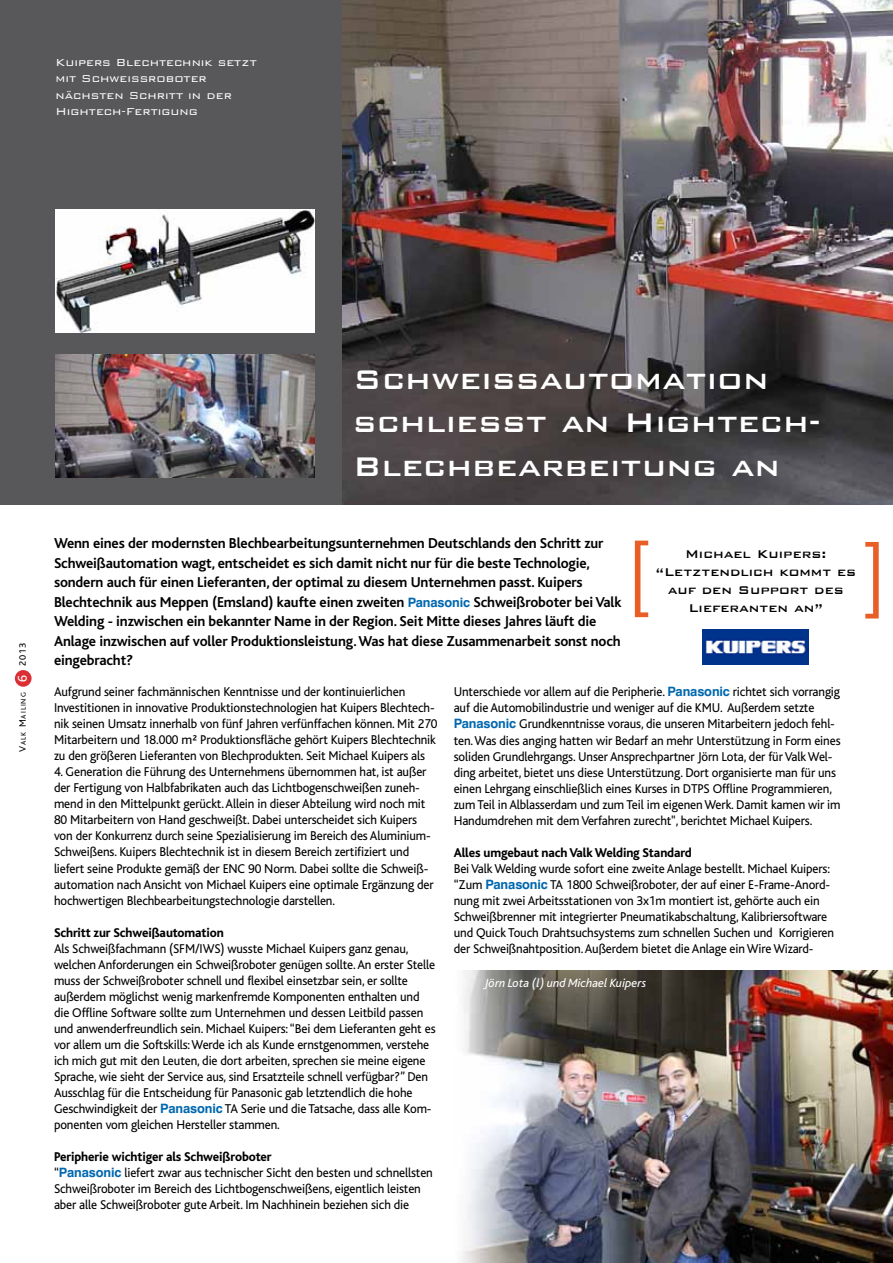
<style>
.page{position:relative;width:893px;height:1263px;background:#fff}
.page>*{position:absolute;margin:0;border:0;box-sizing:border-box;transform-origin:0 0}
.t1{font:500 36px/43.2px "Bank Gothic";color:#fff}
.t2{font:700 15px/19.5px "Kl Bliss";letter-spacing:-.01em;color:#000}
.t3{font:500 15px/18px "Bank Gothic";color:#000;text-align:center}
.t4{font:300 13.5px/16.2px "Bank Gothic";color:#fff}
.t5{font:13.35px/16px "Kl Bliss";letter-spacing:-.01em;color:#000;scale:.96 1}
.t6{font:800 13.35px "Kl Bliss";letter-spacing:-.01em;color:#000;scale:.96 1}
.t7{font:13.35px "Kl Bliss";color:#fff}
.t8{font:italic 12.45px "Kl Bliss";color:#fff}
.t9{font:9.75px "Kl Bliss";color:#000}
.t10{font:7.35px "Kl Bliss";letter-spacing:.135em;color:#000}
.s1{font-size:9.75px}
.s2{font-family:"Swiss 721 BT";font-size:12.9px;color:#0068ae}
.s3{font-family:"Swiss 721 BT";font-weight:700;font-size:12.9px;color:#0068ae}
.s4{font-weight:800}
</style>
<div class="page">
<div style="left:15px;top:670px;width:17px;height:17px;background:#db2f36;border-radius:50%"></div>
<div style="left:0;top:0;width:893px;height:505px;background:#58585a"></div>
<svg style="left:635px;top:541px;width:13px;height:76px"></svg>
<svg style="left:865px;top:542px;width:14px;height:76px"></svg>
<img style="left:462px;top:971px;width:431px;height:292px">
<img style="left:703px;top:629px;width:106px;height:35px">
<img style="left:56px;top:354px;width:259px;height:123px">
<img style="left:56px;top:209px;width:259px;height:123px">
<img style="left:342px;top:0;width:551px;height:505px">
<p class="t4" style="left:56px;top:53px;width:203px">Kuipers Blechtechnik setzt mit Schweißroboter nächsten Schritt in der<br>Hightech-Fertigung</p>
<p class="t9" style="left:18px;top:666px;width:25px;rotate:-90deg">2013</p>
<p class="t7" style="left:15px;top:682px;width:8px;rotate:-90deg">6</p>
<p class="t10" style="left:20px;top:752px;width:61px;rotate:-90deg"><span class="s1">V</span>alk <span class="s1">M</span>ailing</p>
<h1 class="t1" style="left:353px;top:355px;width:469px">Schweißautomation schließt an Hightech-<br>Blechbearbeitung an</h1>
<p class="t2" style="left:54px;top:534px;width:569px">Wenn eines der modernsten Blechbearbeitungsunternehmen Deutschlands den Schritt zur Schweißautomation wagt, entscheidet es sich damit nicht nur für die beste Technologie, sondern auch für einen Lieferanten, der optimal zu diesem Unternehmen passt. Kuipers Blechtechnik aus Meppen (Emsland) kaufte einen zweiten <span class="s2">Panasonic</span> Schweißroboter bei Valk Welding - inzwischen ein bekannter Name in der Region. Seit Mitte dieses Jahres läuft die Anlage inzwischen auf voller Produktionsleistung. Was hat diese Zusammenarbeit sonst noch eingebracht?</p>
<p class="t3" style="left:655px;top:544px;width:202px">Michael Kuipers: “Letztendlich kommt es auf den Support des<br>Lieferanten an”</p>
<p class="t5" style="left:54px;top:684px;width:401px">Aufgrund seiner fachmännischen Kenntnisse und der kontinuierlichen Investitionen in innovative Produktionstechnologien hat Kuipers Blechtech&shy;nik seinen Umsatz innerhalb von fünf Jahren verfünffachen können. Mit 270<br>Mitarbeitern und 18.000 m² Produktionsfläche gehört Kuipers Blechtechnik zu den größeren Lieferanten von Blechprodukten. Seit Michael Kuipers als</p>
<p class="t5" style="left:54px;top:764px;width:397px">4. Generation die Führung des Unternehmens übernommen hat, ist außer der Fertigung von Halbfabrikaten auch das Lichtbogenschweißen zuneh&shy;mend in den Mittelpunkt gerückt. Allein in dieser Abteilung wird noch mit 80 Mitarbeitern von Hand geschweißt. Dabei unterscheidet sich Kuipers von der Konkurrenz durch seine Spezialisierung im Bereich des Aluminium-Schweißens. Kuipers Blechtechnik ist in diesem Bereich zertifiziert und liefert seine Produkte gemäß der ENC 90 Norm. Dabei sollte die Schweiß&shy;automation nach Ansicht von Michael Kuipers eine optimale Ergänzung der hochwertigen Blechbearbeitungstechnologie darstellen.</p>
<p class="t6" style="left:54px;top:925px;width:179px">Schritt zur Schweißautomation</p>
<p class="t5" style="left:54px;top:940px;width:399px">Als Schweißfachmann (SFM/IWS) wusste Michael Kuipers ganz genau, welchen Anforderungen ein Schweißroboter genügen sollte. An erster Stelle muss der Schweißroboter schnell und flexibel einsetzbar sein, er sollte außerdem möglichst wenig markenfremde Komponenten enthalten und die Offline Software sollte zum Unternehmen und dessen Leitbild passen und anwenderfreundlich sein. Michael Kuipers: “Bei dem Lieferanten geht es vor allem um die Softskills: Werde ich als Kunde ernstgenommen, verstehe ich mich gut mit den Leuten, die dort arbeiten, sprechen sie meine eigene Sprache, wie sieht der Service aus, sind Ersatzteile schnell verfügbar?” Den Ausschlag für die Entscheidung für Panasonic gab letztendlich die hohe Geschwindigkeit der <span class="s3">Panasonic</span> TA Serie und die Tatsache, dass alle Kom&shy;ponenten vom gleichen Hersteller stammen.</p>
<p class="t5" style="left:54px;top:1149px;width:396px"><span class="s4">Peripherie wichtiger als Schweißroboter<br></span>“<span class="s3">Panasonic</span> liefert zwar aus technischer Sicht den besten und schnellsten Schweißroboter im Bereich des Lichtbogenschweißens, eigentlich leisten aber alle Schweißroboter gute Arbeit. Im Nachhinein beziehen sich die</p>
<p class="t5" style="left:454px;top:684px;width:405px">Unterschiede vor allem auf die Peripherie. <span class="s3">Panasonic</span> richtet sich vorrangig auf die Automobilindustrie und weniger auf die KMU. Außerdem setzte <span class="s3">Panasonic</span> Grundkenntnisse voraus, die unseren Mitarbeitern jedoch fehl&shy;ten. Was dies anging hatten wir Bedarf an mehr Unterstützung in Form eines soliden Grundlehrgangs. Unser Ansprechpartner Jörn Lota, der für Valk Wel&shy;ding arbeitet, bietet uns diese Unterstützung. Dort organisierte man für uns einen Lehrgang einschließlich eines Kurses in DTPS Offline Programmieren, zum Teil in Alblasserdam und zum Teil im eigenen Werk. Damit kamen wir im Handumdrehen mit dem Verfahren zurecht", berichtet Michael Kuipers.</p>
<p class="t6" style="left:454px;top:845px;width:250px">Alles umgebaut nach Valk Welding Standard</p>
<p class="t5" style="left:454px;top:860px;width:398px">Bei Valk Welding wurde sofort eine zweite Anlage bestellt. Michael Kuipers: “Zum <span class="s3">Panasonic</span> TA 1800 Schweißroboter, der auf einer E-Frame-Anord&shy;nung mit zwei Arbeitsstationen von 3x1m montiert ist, gehörte auch ein Schweißbrenner mit integrierter Pneumatikabschaltung, Kalibriersoftware und Quick Touch Drahtsuchsystems zum schnellen Suchen und Korrigieren der Schweißnahtposition. Außerdem bietet die Anlage ein Wire Wizard-</p>
<p class="t8" style="left:485px;top:976px;width:163px">Jörn Lota (l) und Michael Kuipers</p>
</div>
